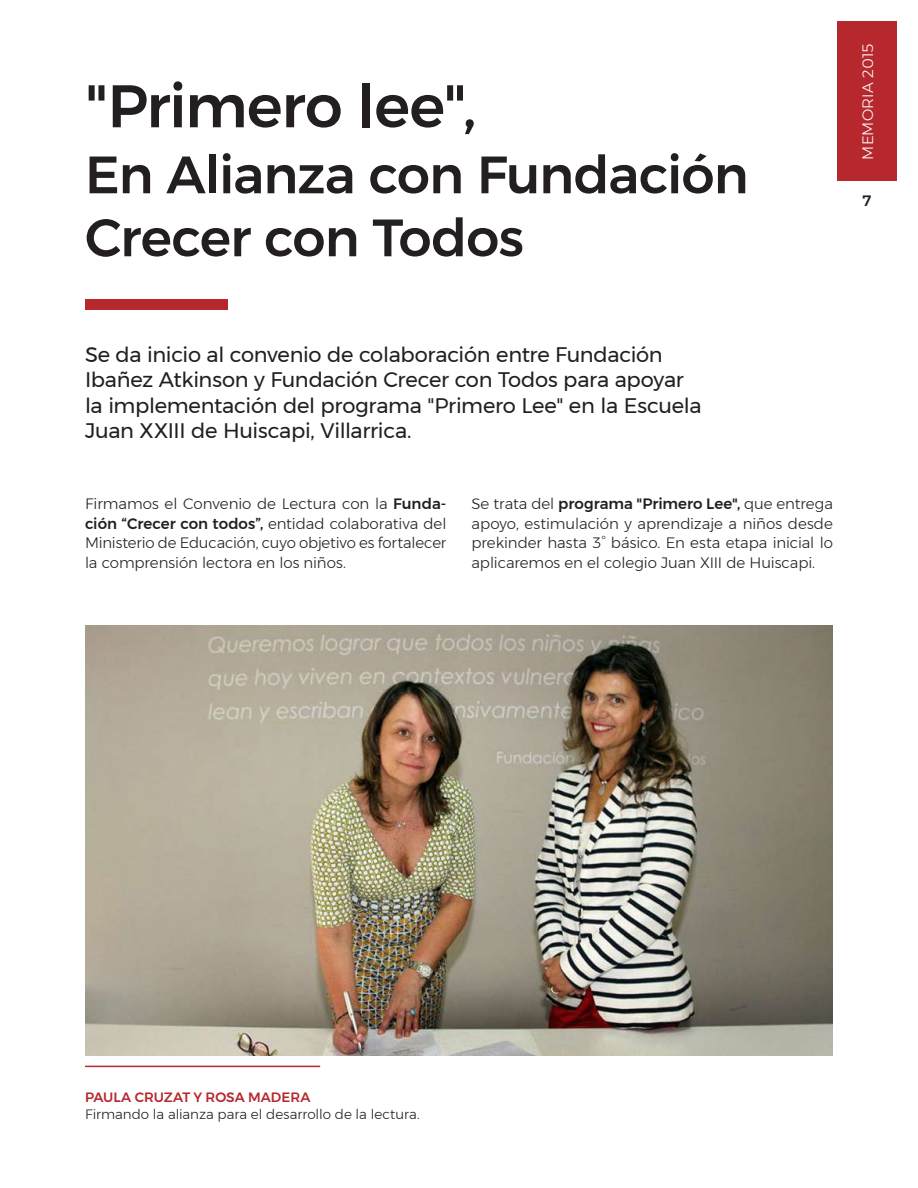
<style>
.page{position:relative;width:918px;height:1188px;background:#fff}
.page>*{position:absolute;margin:0;border:0;box-sizing:border-box;transform-origin:0 0}
.t1{font:500 60px "Montserrat";letter-spacing:-.015em;color:#231f20}
.t2{font:500 52.5px/63px "Montserrat";letter-spacing:-.02em;color:#231f20}
.t3{font:21px/25.2px "Montserrat";letter-spacing:-.015em;color:#231f20}
.t4{font:300 15px/19.5px "Montserrat";letter-spacing:-.005em;color:#231f20;text-align:justify}
.t5{font:300 15px "Montserrat";letter-spacing:.01em;color:#fff}
.t6{font:500 15px "Montserrat";color:#231f20}
.t7{font:300 13.5px "Montserrat";color:#231f20}
.t8{font:500 13.5px "Montserrat";color:#b6282d}
.s1{font-weight:500}
</style>
<div class="page">
<div style="left:837px;top:21px;width:60px;height:160px;background:#b6282d"></div>
<img style="left:85px;top:625px;width:748px;height:430px">
<hr style="left:85px;top:1066px;width:235px;height:1px;background:#b6282d">
<div style="left:85px;top:299px;width:143px;height:11px;background:#b6282d"></div>
<h1 class="t1" style="left:85px;top:59px;width:393px">"Primero lee",</h1>
<h2 class="t2" style="left:85px;top:143px;width:665px">En Alianza con Fundación<br>Crecer con Todos</h2>
<p class="t5" style="left:857px;top:160px;width:117px;rotate:-90deg">MEMORIA 2015</p>
<p class="t6" style="left:863px;top:189px;width:10px">7</p>
<h3 class="t3" style="left:85px;top:342px;width:618px">Se da inicio al convenio de colaboración entre Fundación Ibañez Atkinson y Fundación Crecer con Todos para apoyar la implementación del programa "Primero Lee" en la Escuela Juan XXIII de Huiscapi, Villarrica.</h3>
<p class="t4" style="left:85px;top:494px;width:363px">Firmamos el Convenio de Lectura con la <span class="s1">Funda&shy;ción “Crecer con todos”,</span> entidad colaborativa del Ministerio de Educación, cuyo objetivo es fortalecer la comprensión lectora en los niños.</p>
<p class="t4" style="left:472px;top:494px;width:363px">Se trata del <span class="s1">programa "Primero Lee",</span> que entrega apoyo, estimulación y aprendizaje a niños desde prekinder hasta 3° básico. En esta etapa inicial lo aplicaremos en el colegio Juan XIII de Huiscapi.</p>
<p class="t8" style="left:85px;top:1087px;width:227px">PAULA CRUZAT Y ROSA MADERA</p>
<p class="t7" style="left:85px;top:1104px;width:336px">Firmando la alianza para el desarrollo de la lectura.</p>
</div>
